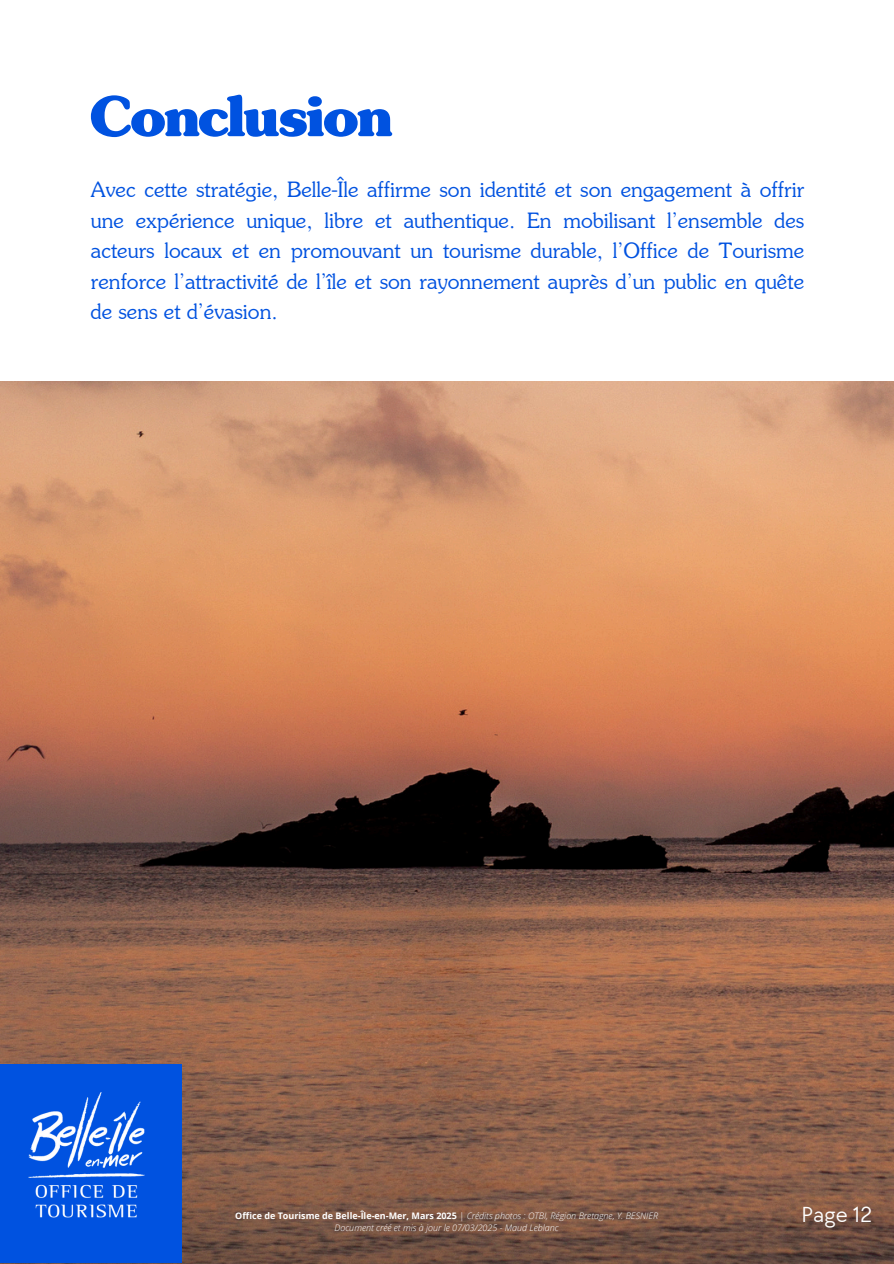
<style>
.page{position:relative;width:894px;height:1264px;background:#fff}
.page>*{position:absolute;margin:0;border:0;box-sizing:border-box;transform-origin:0 0}
.t1{font:700 54.6px "Souvenir Std";letter-spacing:-.03em;color:#0052e0}
.t2{font:22.5px "TT Chocolates";color:#fff}
.t3{font:300 21px/30.3px "Souvenir Std";color:#0052e0;text-align:justify}
.t4{font:700 9px "Open Sans";color:#fff}
.t5{font:italic 300 9px "Open Sans";color:#fff}
.s1{font-weight:300}
.s2{font-weight:300;font-style:italic}
</style>
<div class="page">
<img style="left:0;top:381px;width:893px;height:882px">
<div style="left:0;top:1064px;width:182px;height:199px;background:#0052e0"></div>
<img style="left:28px;top:1092px;width:117px;height:126px">
<h1 class="t1" style="left:89px;top:95px;width:304px">Conclusion</h1>
<h2 class="t3" style="left:91px;top:177px;width:714px">Avec cette stratégie, Belle-Île affirme son identité et son engagement à offrir une expérience unique, libre et authentique. En mobilisant l’ensemble des acteurs locaux et en promouvant un tourisme durable, l’Office de Tourisme renforce l’attractivité de l’île et son rayonnement auprès d’un public en quête de sens et d’évasion.</h2>
<p class="t4" style="left:235px;top:1208px;width:424px">Office de Tourisme de Belle-Île-en-Mer, Mars 2025 <span class="s1">|</span> <span class="s2">Crédits photos : OTBI, Région Bretagne, Y. BESNIER</span></p>
<p class="t2" style="left:801px;top:1201px;width:72px">Page 12</p>
<p class="t5" style="left:334px;top:1220px;width:226px">Document créé et mis à jour le 07/03/2025 - Maud Leblanc</p>
</div>
